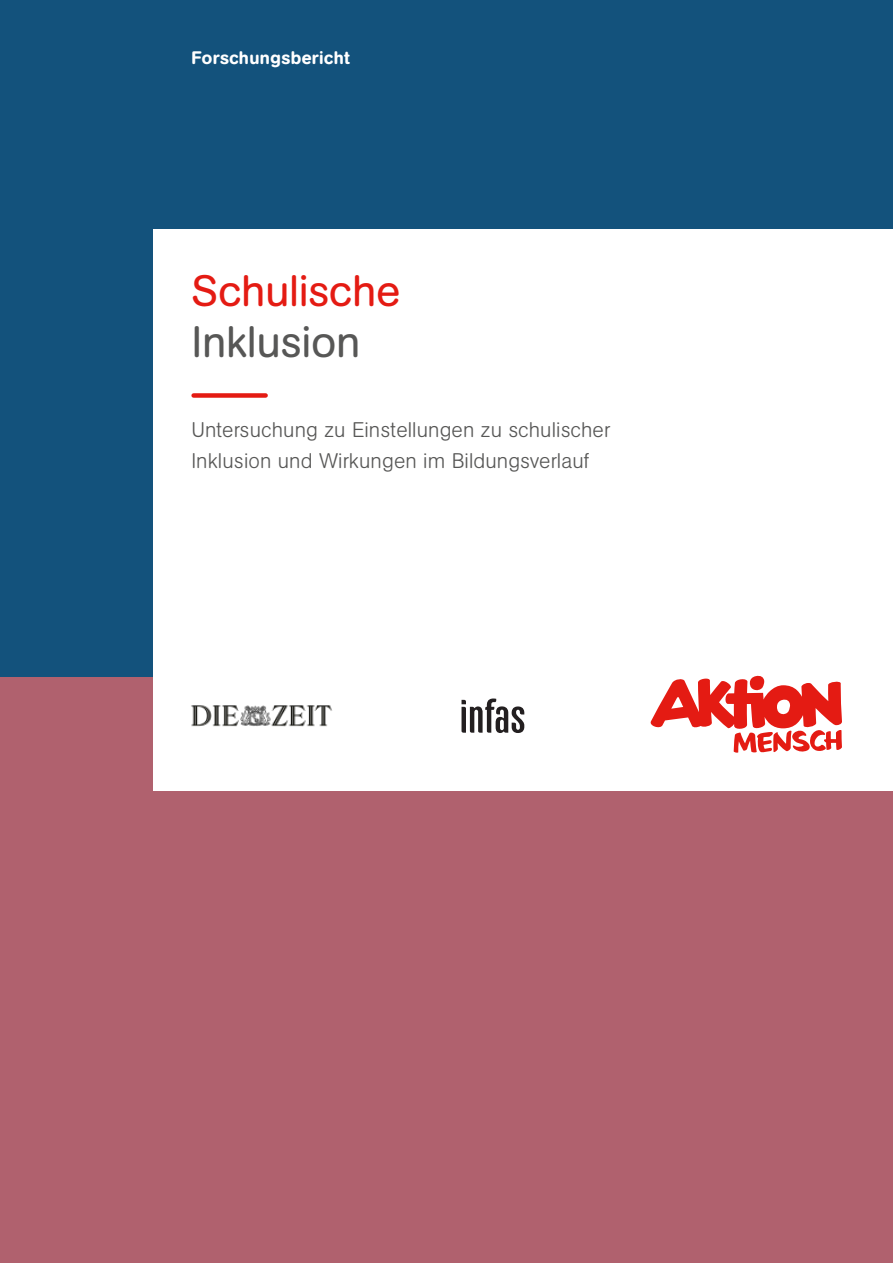
<style>
.page{position:relative;width:893px;height:1263px;background:#fff}
.page>*{position:absolute;margin:0;border:0;box-sizing:border-box;transform-origin:0 0}
.t1{font:43.5px/51px "AG Book Rounded Pro";letter-spacing:-.005em;color:#e41b13}
.t2{font:300 21px/31.2px "AG Book Rounded Pro";letter-spacing:.005em;color:#575756}
.t3{font:500 18px "AG Book Rounded Pro";letter-spacing:.025em;color:#fff}
.s1{color:#575756}
</style>
<div class="page">
<div style="left:0;top:306px;width:893px;height:957px;background:#b0616e"></div>
<div style="left:0;top:0;width:893px;height:676px;background:#13527c"></div>
<div style="left:153px;top:230px;width:740px;height:561px;background:#fff"></div>
<div style="left:194px;top:393px;width:72px;height:5px;background:#e41b13"></div>
<img style="left:191px;top:705px;width:142px;height:22px">
<svg style="left:461px;top:698px;width:63px;height:35px"></svg>
<svg style="left:651px;top:676px;width:191px;height:77px"></svg>
<p class="t3" style="left:191px;top:46px;width:160px">Forschungsbericht</p>
<h1 class="t1" style="left:191px;top:265px;width:211px">Schulische<br><span class="s1">Inklusion</span></h1>
<p class="t2" style="left:191px;top:413px;width:420px">Untersuchung zu Einstellungen zu schulischer<br>Inklusion und Wirkungen im Bildungsverlauf</p>
</div>
